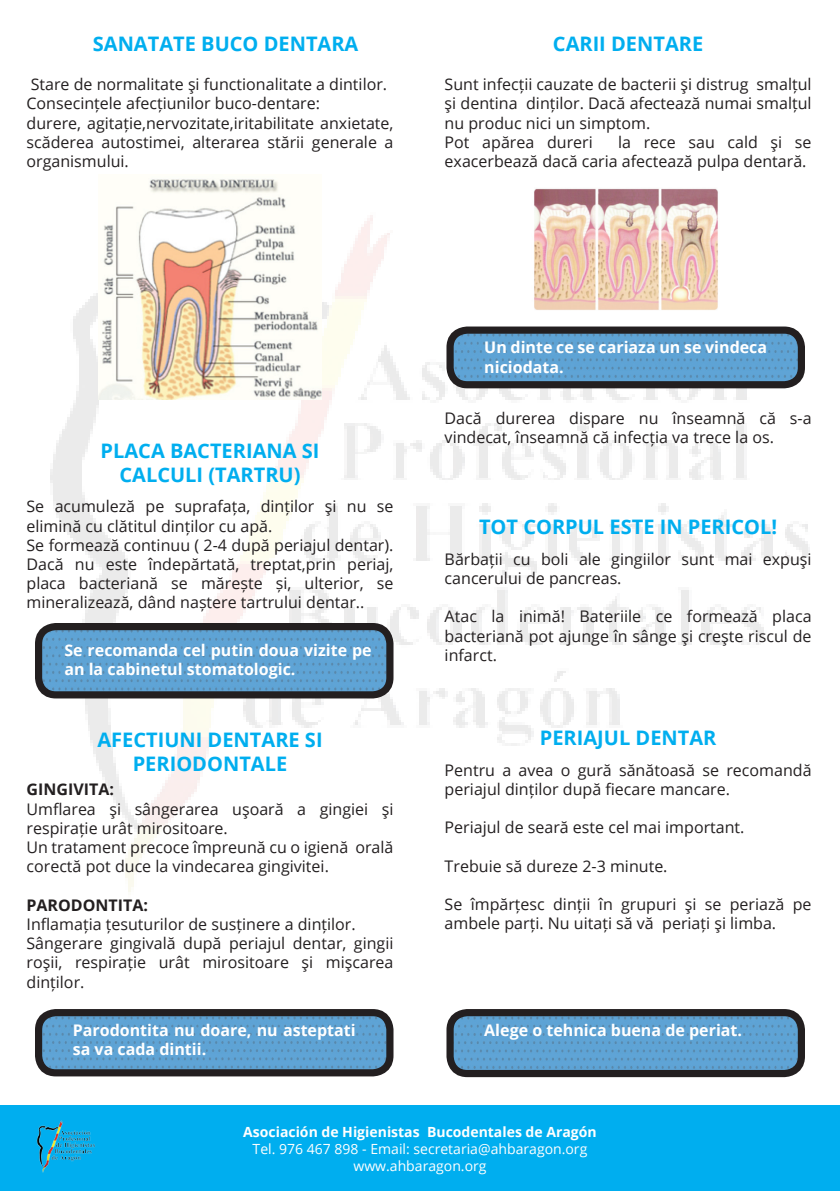
<style>
.page{position:relative;width:840px;height:1191px;background:#fff}
.page>*{position:absolute;margin:0;border:0;box-sizing:border-box;transform-origin:0 0}
.t1{font:700 20px/24px "Open Sans";color:#00aeef;text-align:center}
.t2{font:16px/19.2px "Open Sans";color:#231f20}
.t3{font:700 16px/19.2px "Open Sans";color:#fff}
.t4{font:700 16px "Open Sans";color:#231f20}
.t5{font:14px/16.8px "Open Sans";color:#fff;text-align:center}
.t6{font:700 14px "Open Sans";color:#fff}
</style>
<div class="page">
<div style="left:0;top:1106px;width:839px;height:85px;background:#00aeef"></div>
<img style="left:36px;top:1120px;width:59px;height:52px">
<img style="left:50px;top:215px;width:760px;height:677px">
<img style="left:43px;top:631px;width:345px;height:64px">
<div style="left:35px;top:623px;width:358px;height:75px;border:7px solid #231f20;border-radius:17px"></div>
<img style="left:43px;top:1017px;width:342px;height:51px">
<div style="left:35px;top:1009px;width:358px;height:67px;border:7px solid #231f20;border-radius:17px"></div>
<img style="left:451px;top:334px;width:348px;height:51px">
<div style="left:446px;top:326px;width:358px;height:62px;border:7px solid #231f20;border-radius:17px"></div>
<img style="left:454px;top:1017px;width:342px;height:52px">
<div style="left:446px;top:1009px;width:358px;height:68px;border:7px solid #231f20;border-radius:17px"></div>
<img style="left:531px;top:188px;width:188px;height:123px">
<img style="left:99px;top:179px;width:222px;height:220px">
<p class="t1" style="left:93px;top:31px;width:267px">SANATATE BUCO DENTARA</p>
<p class="t1" style="left:552px;top:31px;width:152px">CARII DENTARE</p>
<p class="t2" style="left:27px;top:74px;width:368px">Stare de normalitate şi functionalitate a dintilor.<br>Consecințele afecțiunilor buco-dentare:<br>durere, agitație,nervozitate,iritabilitate anxietate, scăderea autostimei, alterarea stării generale a organismului.</p>
<p class="t2" style="left:444px;top:74px;width:368px">Sunt infecții cauzate de bacterii şi distrug smalțul şi dentina dinților. Dacă afectează numai smalțul nu produc nici un simptom.<br>Pot apărea dureri</p>
<p class="t2" style="left:444px;top:132px;width:368px;text-indent:173px">la rece sau cald şi se exacerbează dacă caria afectează pulpa dentară.</p>
<p class="t1" style="left:100px;top:438px;width:220px">PLACA BACTERIANA SI<br>CALCULI (TARTRU)</p>
<p class="t2" style="left:27px;top:496px;width:368px">Se acumuleză pe suprafața, dinților şi nu se elimină cu clătitul dinților cu apă.<br>Se formează continuu ( 2-4 după periajul dentar).<br>Dacă nu este îndepărtată, treptat,prin periaj, placa bacteriană se mărește și, ulterior, se mineralizează, dând naștere tartrului dentar..</p>
<p class="t3" style="left:64px;top:640px;width:309px">Se recomanda cel putin doua vizite pe an la cabinetul stomatologic.</p>
<p class="t1" style="left:97px;top:727px;width:226px">AFECTIUNI DENTARE SI<br>PERIODONTALE</p>
<p class="t4" style="left:27px;top:778px;width:89px">GINGIVITA:</p>
<p class="t2" style="left:27px;top:799px;width:368px">Umflarea şi sângerarea uşoară a gingiei şi respirație urât mirositoare.<br>Un tratament precoce împreună cu o igienă orală corectă pot duce la vindecarea gingivitei.</p>
<p class="t4" style="left:27px;top:893px;width:123px">PARODONTITA:</p>
<p class="t2" style="left:27px;top:914px;width:368px">Inflamația țesuturilor de susținere a dinților.<br>Sângerare gingivală după periajul dentar, gingii roşii, respirație urât mirositoare şi mişcarea dinților.</p>
<p class="t3" style="left:73px;top:1020px;width:284px">Parodontita nu doare, nu asteptati sa va cada dintii.</p>
<p class="t3" style="left:484px;top:337px;width:284px">Un dinte ce se cariaza un se vindeca niciodata.</p>
<p class="t2" style="left:444px;top:408px;width:368px">Dacă durerea dispare nu înseamnă că s-a vindecat, înseamnă că infecția va trece la os.</p>
<p class="t1" style="left:478px;top:514px;width:299px">TOT CORPUL ESTE IN PERICOL!</p>
<p class="t2" style="left:444px;top:549px;width:368px">Bărbații cu boli ale gingiilor sunt mai expuşi cancerului de pancreas.</p>
<p class="t2" style="left:444px;top:606px;width:368px;text-align:justify">Atac la inimă! Bateriile ce formează placa bacteriană pot ajunge în sânge şi creşte riscul de infarct.</p>
<p class="t1" style="left:539px;top:725px;width:178px">PERIAJUL DENTAR</p>
<p class="t2" style="left:444px;top:760px;width:368px">Pentru a avea o gură sănătoasă se recomandă periajul dinților după fiecare mancare.</p>
<p class="t2" style="left:444px;top:817px;width:301px">Periajul de seară este cel mai important.</p>
<p class="t2" style="left:444px;top:856px;width:224px">Trebuie să dureze 2-3 minute.</p>
<p class="t2" style="left:444px;top:894px;width:368px">Se împărțesc dinții în grupuri şi se periază pe ambele parți. Nu uitați să vă periați şi limba.</p>
<p class="t3" style="left:484px;top:1020px;width:259px">Alege o tehnica buena de periat.</p>
<p class="t6" style="left:243px;top:1122px;width:355px">Asociación de Higienistas Bucodentales de Aragón</p>
<p class="t5" style="left:252px;top:1140px;width:336px">Tel. 976 467 898 - Email: secretaria@ahbaragon.org www.ahbaragon.org</p>
</div>
